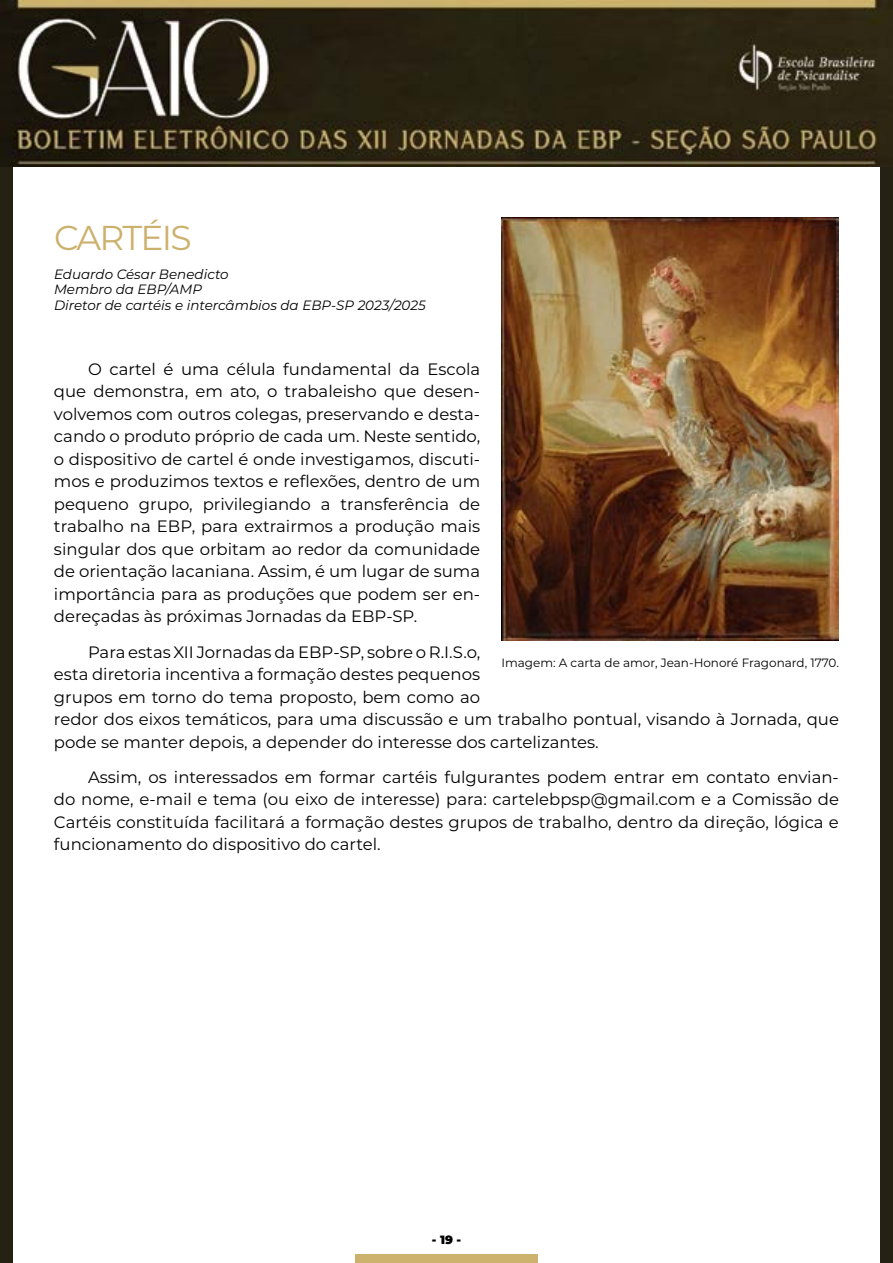
<style>
.page{position:relative;width:893px;height:1263px;background:#fff}
.page>*{position:absolute;margin:0;border:0;box-sizing:border-box;transform-origin:0 0}
.t1{font:34.5px "Montserrat";letter-spacing:-.05em;color:#ccb16c}
.t2{font:16.5px/22.5px "Montserrat";color:#000;text-align:justify}
.t3{font:italic 13.5px/15.6px "Montserrat";color:#000}
.t4{font:12px "Montserrat";color:#000}
.t5{font:900 12px "Montserrat";color:#000}
</style>
<div class="page">
<div style="left:0;top:0;width:13px;height:1263px;background:#252213"></div>
<div style="left:880px;top:0;width:13px;height:1263px;background:#252213"></div>
<img style="left:0;top:0;width:893px;height:166px">
<div style="left:355px;top:1254px;width:183px;height:9px;background:#cdb26d"></div>
<img style="left:501px;top:218px;width:338px;height:423px">
<h1 class="t1" style="left:54px;top:214px;width:139px">CARTÉIS</h1>
<p class="t3" style="left:54px;top:265px;width:373px">Eduardo César Benedicto<br>Membro da EBP/AMP<br>Diretor de cartéis e intercâmbios da EBP-SP 2023/2025</p>
<p class="t2" style="left:54px;top:357px;width:428px;text-indent:34px">O cartel é uma célula fundamental da Escola que demonstra, em ato, o trabaleisho que desen&shy;volvemos com outros colegas, preservando e desta&shy;cando o produto próprio de cada um. Neste sentido, o dispositivo de cartel é onde investigamos, discuti&shy;mos e produzimos textos e reflexões, dentro de um pequeno grupo, privilegiando a transferência de trabalho na EBP, para extrairmos a produção mais singular dos que orbitam ao redor da comunidade de orientação lacaniana. Assim, é um lugar de suma importância para as produções que podem ser en&shy;dereçadas às próximas Jornadas da EBP-SP.</p>
<p class="t2" style="left:54px;top:640px;width:786px;text-align:left;text-indent:34px">Para estas XII Jornadas da EBP-SP, sobre o R.I.S.o,<br>esta diretoria incentiva a formação destes pequenos<br>grupos em torno do tema proposto, bem como ao<br>redor dos eixos temáticos, para uma discussão e um trabalho pontual, visando à Jornada, que pode se manter depois, a depender do interesse dos cartelizantes.</p>
<p class="t2" style="left:54px;top:765px;width:786px;text-indent:34px">Assim, os interessados em formar cartéis fulgurantes podem entrar em contato envian&shy;do nome, e-mail e tema (ou eixo de interesse) para: cartelebpsp@gmail.com e a Comissão de Cartéis constituída facilitará a formação destes grupos de trabalho, dentro da direção, lógica e funcionamento do dispositivo do cartel.</p>
<p class="t4" style="left:501px;top:655px;width:339px">Imagem: A carta de amor, Jean-Honoré Fragonard, 1770.</p>
<p class="t5" style="left:432px;top:1231px;width:31px">- 19 -</p>
</div>
